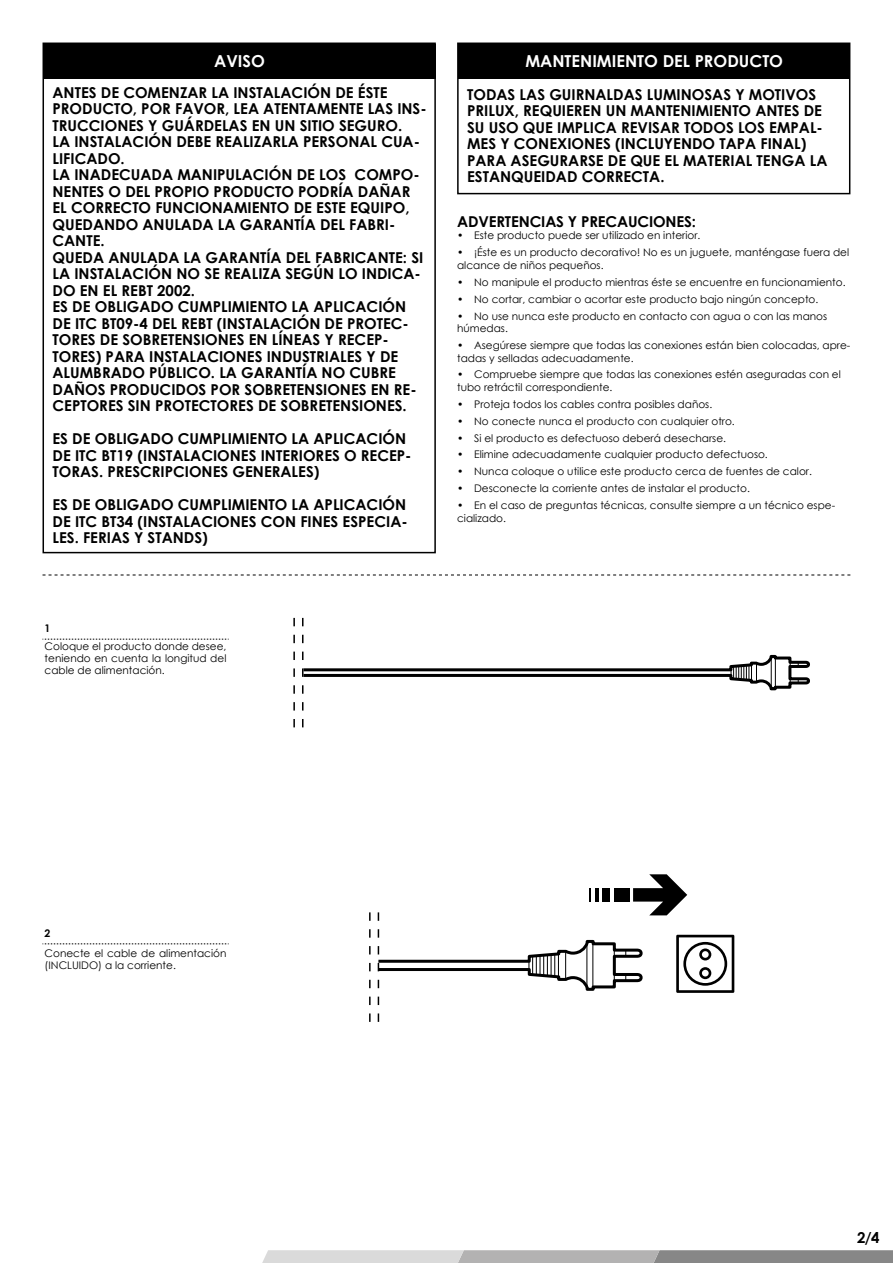
<style>
.page{position:relative;width:893px;height:1263px;background:#fff}
.page>*{position:absolute;margin:0;border:0;box-sizing:border-box;transform-origin:0 0}
.t1{font:700 16.5px "Century Gothic";color:#fff}
.t2{font:700 15px/16.5px "Century Gothic";color:#000}
.t3{font:10.5px/12.6px "Century Gothic";color:#000}
.t4{font:700 10.5px "Century Gothic";color:#000}
</style>
<div class="page">
<svg style="left:262px;top:1250px;width:631px;height:13px;background:#b0b0b0"></svg>
<div style="left:44px;top:44px;width:391px;height:34px;background:#000"></div>
<div style="left:43px;top:43px;width:393px;height:510px;border:2px solid #000"></div>
<div style="left:459px;top:44px;width:391px;height:34px;background:#000"></div>
<div style="left:457px;top:43px;width:393px;height:151px;border:2px solid #000"></div>
<svg style="left:43px;top:575px;width:807px;height:1px"></svg>
<svg style="left:43px;top:639px;width:186px;height:1px"></svg>
<svg style="left:43px;top:943px;width:186px;height:1px"></svg>
<svg style="left:369px;top:874px;width:365px;height:148px"></svg>
<svg style="left:293px;top:618px;width:517px;height:109px"></svg>
<p class="t1" style="left:214px;top:49px;width:52px">AVISO</p>
<p class="t2" style="left:53px;top:83px;width:376px">ANTES DE COMENZAR LA INSTALACIÓN DE ÉSTE PRODUCTO, POR FAVOR, LEA ATENTAMENTE LAS INS-TRUCCIONES Y GUÁRDELAS EN UN SITIO SEGURO.<br>LA INSTALACIÓN DEBE REALIZARLA PERSONAL CUA-LIFICADO.<br>LA INADECUADA MANIPULACIÓN DE LOS COMPO-NENTES O DEL PROPIO PRODUCTO PODRÍA DAÑAR EL CORRECTO FUNCIONAMIENTO DE ESTE EQUIPO, QUEDANDO ANULADA LA GARANTÍA DEL FABRI-CANTE.<br>QUEDA ANULADA LA GARANTÍA DEL FABRICANTE: SI LA INSTALACIÓN NO SE REALIZA SEGÚN LO INDICA-DO EN EL REBT 2002.<br>ES DE OBLIGADO CUMPLIMIENTO LA APLICACIÓN DE ITC BT09-4 DEL REBT (INSTALACIÓN DE PROTEC-TORES DE SOBRETENSIONES EN LÍNEAS Y RECEP-TORES) PARA INSTALACIONES INDUSTRIALES Y DE ALUMBRADO PÚBLICO. LA GARANTÍA NO CUBRE DAÑOS PRODUCIDOS POR SOBRETENSIONES EN RE-CEPTORES SIN PROTECTORES DE SOBRETENSIONES.</p>
<p class="t2" style="left:53px;top:430px;width:361px">ES DE OBLIGADO CUMPLIMIENTO LA APLICACIÓN<br>DE ITC BT19 (INSTALACIONES INTERIORES O RECEP-<br>TORAS. PRESCRIPCIONES GENERALES)</p>
<p class="t2" style="left:53px;top:496px;width:357px;text-align:justify">ES DE OBLIGADO CUMPLIMIENTO LA APLICACIÓN DE ITC BT34 (INSTALACIONES CON FINES ESPECIA-LES. FERIAS Y STANDS)</p>
<p class="t4" style="left:45px;top:621px;width:7px">1</p>
<p class="t3" style="left:45px;top:640px;width:183px;line-height:12px;text-align:justify">Coloque el producto donde desee, teniendo en cuenta la longitud del cable de alimentación.</p>
<p class="t1" style="left:525px;top:49px;width:259px">MANTENIMIENTO DEL PRODUCTO</p>
<p class="t2" style="left:467px;top:85px;width:362px">TODAS LAS GUIRNALDAS LUMINOSAS Y MOTIVOS PRILUX, REQUIEREN UN MANTENIMIENTO ANTES DE SU USO QUE IMPLICA REVISAR TODOS LOS EMPAL-MES Y CONEXIONES (INCLUYENDO TAPA FINAL)<br>PARA ASEGURARSE DE QUE EL MATERIAL TENGA LA ESTANQUEIDAD CORRECTA.</p>
<p class="t2" style="left:457px;top:212px;width:240px">ADVERTENCIAS Y PRECAUCIONES:</p>
<p class="t3" style="left:457px;top:229px;width:245px">• Este producto puede ser utilizado en interior.</p>
<p class="t3" style="left:457px;top:246px;width:394px">• ¡Éste es un producto decorativo! No es un juguete, manténgase fuera del alcance de niños pequeños.</p>
<p class="t3" style="left:457px;top:276px;width:390px">• No manipule el producto mientras éste se encuentre en funcionamiento.</p>
<p class="t3" style="left:457px;top:292px;width:363px">• No cortar, cambiar o acortar este producto bajo ningún concepto.</p>
<p class="t3" style="left:457px;top:309px;width:372px">• No use nunca este producto en contacto con agua o con las manos húmedas.</p>
<p class="t3" style="left:457px;top:339px;width:395px">• Asegúrese siempre que todas las conexiones están bien colocadas, apre&shy;tadas y selladas adecuadamente.</p>
<p class="t3" style="left:457px;top:368px;width:385px">• Compruebe siempre que todas las conexiones estén aseguradas con el tubo retráctil correspondiente.</p>
<p class="t3" style="left:457px;top:398px;width:257px">• Proteja todos los cables contra posibles daños.</p>
<p class="t3" style="left:457px;top:414px;width:279px">• No conecte nunca el producto con cualquier otro.</p>
<p class="t3" style="left:457px;top:431px;width:270px">• Si el producto es defectuoso deberá desecharse.</p>
<p class="t3" style="left:457px;top:448px;width:312px">• Elimine adecuadamente cualquier producto defectuoso.</p>
<p class="t3" style="left:457px;top:465px;width:356px">• Nunca coloque o utilice este producto cerca de fuentes de calor.</p>
<p class="t3" style="left:457px;top:482px;width:294px">• Desconecte la corriente antes de instalar el producto.</p>
<p class="t3" style="left:457px;top:499px;width:379px">• En el caso de preguntas técnicas, consulte siempre a un técnico espe&shy;cializado.</p>
<p class="t4" style="left:45px;top:925px;width:7px">2</p>
<p class="t3" style="left:45px;top:947px;width:183px;line-height:12px">Conecte el cable de alimentación (INCLUIDO) a la corriente.</p>
<p class="t2" style="left:857px;top:1229px;width:24px">2/4</p>
</div>
